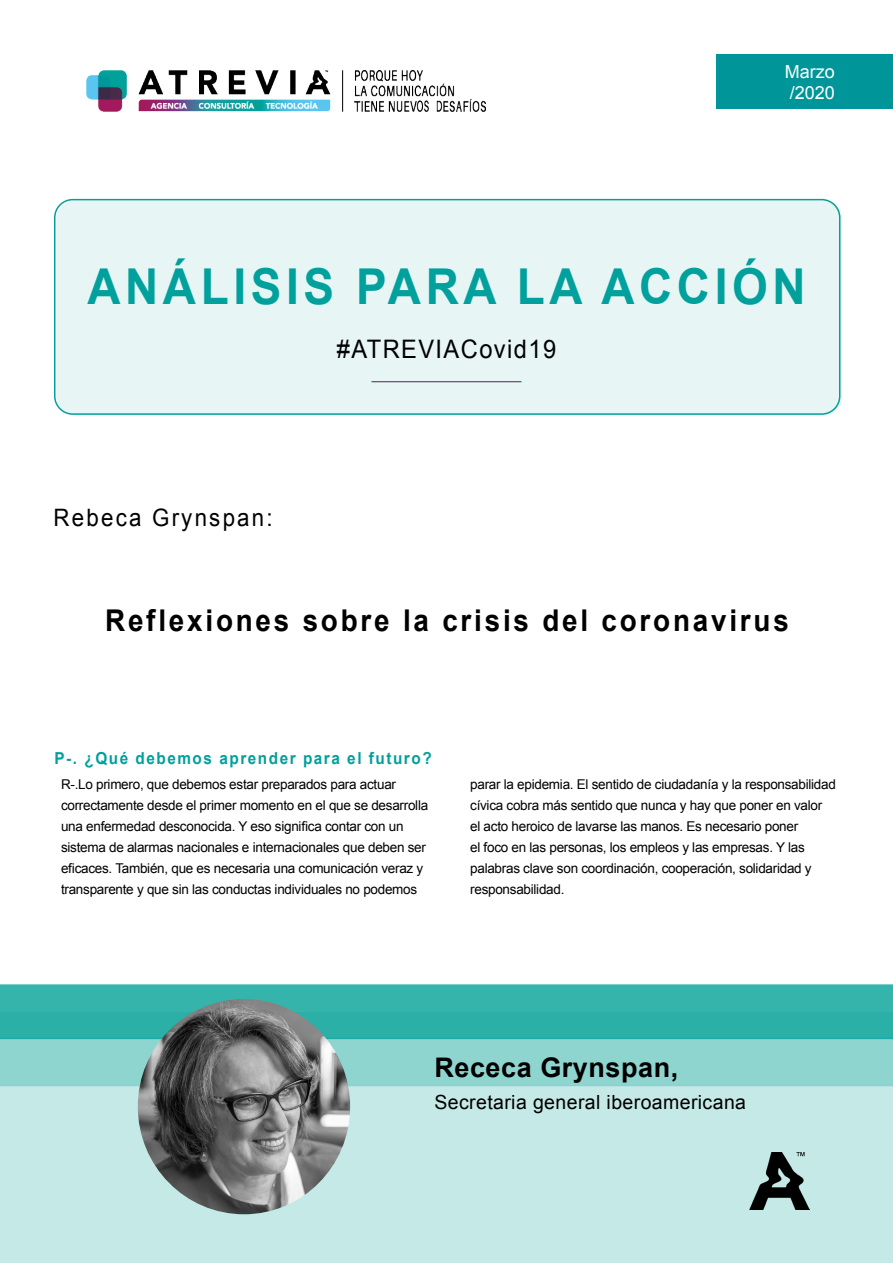
<style>
.page{position:relative;width:893px;height:1263px;background:#fff}
.page>*{position:absolute;margin:0;border:0;box-sizing:border-box;transform-origin:0 0}
.t1{font:700 49.5px "Arial";letter-spacing:.1em;color:#00a09d;scale:.93 1}
.t2{font:700 30px "Arial";letter-spacing:.1em;color:#000;scale:.93 1}
.t3{font:700 27px "Arial";letter-spacing:.02em;color:#000}
.t4{font:25.5px "Arial";letter-spacing:.06em;color:#000;scale:.93 1}
.t5{font:24px "Arial";letter-spacing:.1em;color:#000;scale:.93 1}
.t6{font:19.5px "Arial";letter-spacing:.02em;color:#000}
.t7{font:18px/21.6px "Arial";color:#fff}
.t8{font:700 16.5px "Arial";letter-spacing:.1em;color:#00a09d;scale:.93 1}
.t9{font:13.5px/21px "Arial";letter-spacing:-.02em;color:#000}
</style>
<div class="page">
<div style="left:57px;top:200px;width:785px;height:215px;background:#e7f6f5;border-radius:18px"></div>
<div style="left:716px;top:54px;width:177px;height:55px;background:#009699"></div>
<img style="left:86px;top:71px;width:399px;height:41px">
<div style="left:54px;top:199px;width:786px;height:216px;border:2px solid #00a199;border-radius:18px"></div>
<hr style="left:371px;top:381px;width:150px;height:1px;background:#4a2b47">
<div style="left:0;top:986px;width:893px;height:277px;background:#c4e9e6"></div>
<div style="left:0;top:1039px;width:893px;height:47px;background:#8ed5d0"></div>
<svg style="left:0;top:984px;width:893px;height:55px;background:#31b2aa"></svg>
<img style="left:138px;top:999px;width:212px;height:215px">
<img style="left:749px;top:1152px;width:61px;height:58px">
<h3 class="t7" style="left:785px;top:61px;width:52px">Marzo /2020</h3>
<h1 class="t1" style="left:87px;top:253px;width:774px">ANÁLISIS PARA LA ACCIÓN</h1>
<h3 class="t4" style="left:337px;top:332px;width:237px">#ATREVIACovid19</h3>
<p class="t5" style="left:53px;top:502px;width:237px">Rebeca Grynspan:</p>
<p class="t2" style="left:105px;top:601px;width:737px">Reflexiones sobre la crisis del coronavirus</p>
<p class="t8" style="left:55px;top:747px;width:407px">P-. ¿Qué debemos aprender para el futuro?</p>
<p class="t9" style="left:61px;top:774px;width:369px">R-.Lo primero, que debemos estar preparados para actuar correctamente desde el primer momento en el que se desarrolla una enfermedad desconocida. Y eso significa contar con un sistema de alarmas nacionales e internacionales que deben ser eficaces. También, que es necesaria una comunicación veraz y transparente y que sin las conductas individuales no podemos</p>
<p class="t9" style="left:470px;top:774px;width:367px">parar la epidemia. El sentido de ciudadanía y la responsabilidad cívica cobra más sentido que nunca y hay que poner en valor<br>el acto heroico de lavarse las manos. Es necesario poner<br>el foco en las personas, los empleos y las empresas. Y las palabras clave son coordinación, cooperación, solidaridad y responsabilidad.</p>
<p class="t3" style="left:434px;top:1050px;width:245px">Receca Grynspan,</p>
<p class="t6" style="left:434px;top:1090px;width:313px">Secretaria general iberoamericana</p>
</div>
